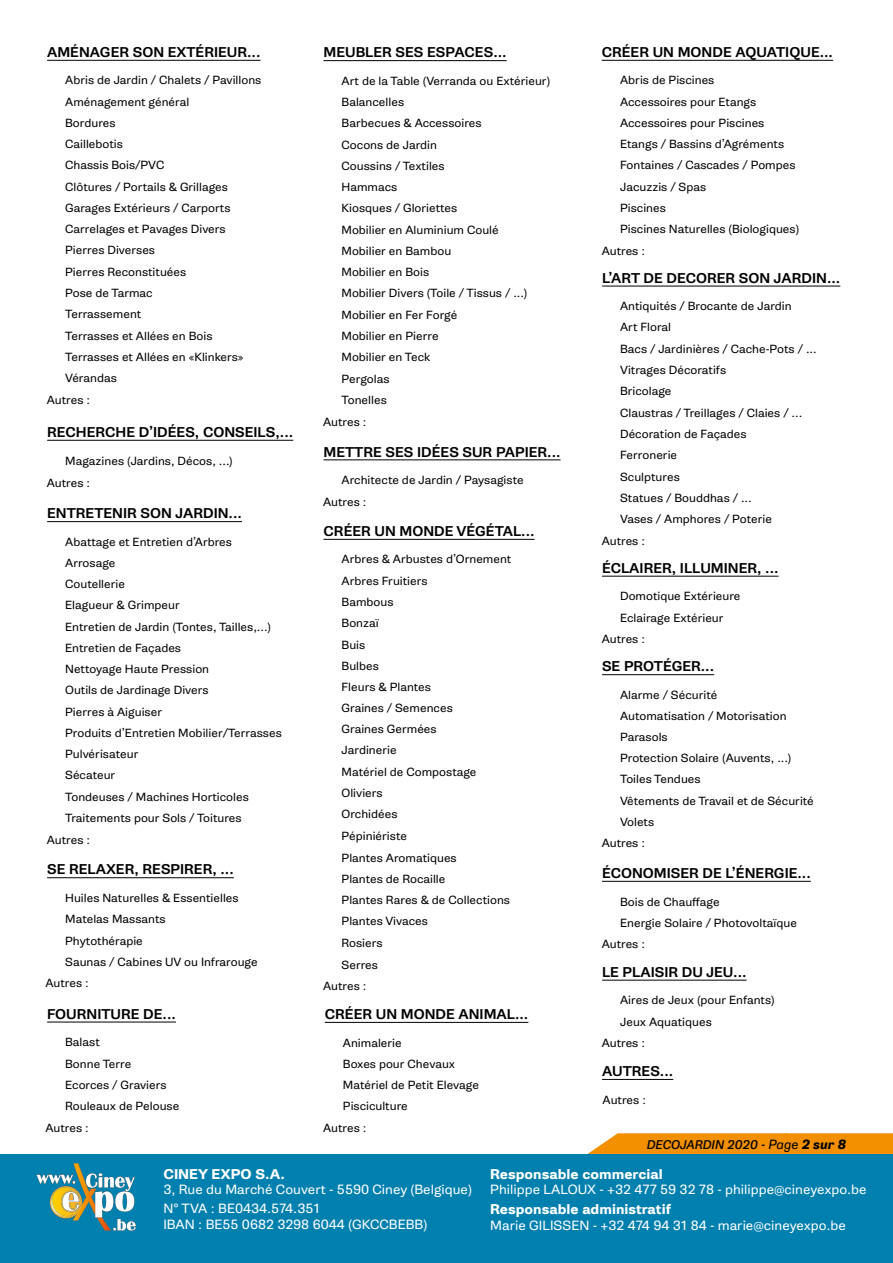
<style>
.page{position:relative;width:893px;height:1263px;background:#fff}
.page>*{position:absolute;margin:0;border:0;box-sizing:border-box;transform-origin:0 0}
.t1{font:500 13.5px "Gira Sans";color:#000}
.t2{font:700 13.5px "Gira Sans";color:#fff}
.t3{font:12.75px/19.5px "Gira Sans";color:#fff}
.t4{font:italic 12px "Gira Sans";color:#000}
.t5{font:11.25px/21.3px "Gira Sans";color:#000}
.s1{font-size:12.75px}
.s2{font-weight:700;font-size:12.75px}
</style>
<div class="page">
<svg style="left:587px;top:1133px;width:306px;height:21px;background:#f39710"></svg>
<div style="left:0;top:1154px;width:893px;height:109px;background:#0080ae"></div>
<svg style="left:36px;top:1163px;width:100px;height:68px"></svg>
<hr style="left:47px;top:60px;width:214px;height:1px;background:#000">
<hr style="left:602px;top:60px;width:231px;height:1px;background:#000">
<hr style="left:324px;top:60px;width:183px;height:1px;background:#000">
<hr style="left:324px;top:459px;width:237px;height:1px;background:#000">
<hr style="left:324px;top:539px;width:211px;height:1px;background:#000">
<hr style="left:602px;top:286px;width:238px;height:1px;background:#000">
<hr style="left:602px;top:576px;width:177px;height:1px;background:#000">
<hr style="left:602px;top:674px;width:112px;height:1px;background:#000">
<hr style="left:602px;top:881px;width:209px;height:1px;background:#000">
<hr style="left:602px;top:980px;width:145px;height:1px;background:#000">
<hr style="left:47px;top:440px;width:246px;height:1px;background:#000">
<hr style="left:47px;top:521px;width:195px;height:1px;background:#000">
<hr style="left:47px;top:877px;width:187px;height:1px;background:#000">
<hr style="left:47px;top:1021px;width:129px;height:1px;background:#000">
<hr style="left:325px;top:1022px;width:203px;height:1px;background:#000">
<hr style="left:602px;top:1079px;width:71px;height:1px;background:#000">
<p class="t1" style="left:47px;top:43px;width:215px">AMÉNAGER SON EXTÉRIEUR...</p>
<p class="t1" style="left:324px;top:44px;width:185px">MEUBLER SES ESPACES...</p>
<p class="t1" style="left:602px;top:43px;width:233px">CRÉER UN MONDE AQUATIQUE...</p>
<p class="t5" style="left:65px;top:70px;width:198px">Abris de Jardin / Chalets / Pavillons</p>
<p class="t5" style="left:65px;top:91px;width:126px">Aménagement général</p>
<p class="t5" style="left:65px;top:112px;width:52px">Bordures</p>
<p class="t5" style="left:65px;top:133px;width:59px">Caillebotis</p>
<p class="t5" style="left:65px;top:155px;width:101px">Chassis Bois/PVC</p>
<p class="t5" style="left:65px;top:176px;width:164px">Clôtures / Portails &amp; Grillages</p>
<p class="t5" style="left:65px;top:197px;width:167px">Garages Extérieurs / Carports</p>
<p class="t5" style="left:65px;top:218px;width:162px">Carrelages et Pavages Divers</p>
<p class="t5" style="left:65px;top:240px;width:91px">Pierres Diverses</p>
<p class="t5" style="left:65px;top:261px;width:123px">Pierres Reconstituées</p>
<p class="t5" style="left:65px;top:282px;width:89px">Pose de Tarmac</p>
<p class="t5" style="left:65px;top:303px;width:78px">Terrassement</p>
<p class="t5" style="left:65px;top:325px;width:149px">Terrasses et Allées en Bois</p>
<p class="t5" style="left:65px;top:346px;width:180px">Terrasses et Allées en «Klinkers»</p>
<p class="t5" style="left:65px;top:367px;width:53px">Vérandas</p>
<p class="t5" style="left:47px;top:389px;width:45px">Autres :</p>
<p class="t1" style="left:47px;top:423px;width:248px">RECHERCHE D’IDÉES, CONSEILS,...</p>
<p class="t5" style="left:47px;top:450px;width:188px;text-indent:18px">Magazines (Jardins, Décos, ...)<br>Autres :</p>
<p class="t1" style="left:47px;top:504px;width:196px">ENTRETENIR SON JARDIN...</p>
<p class="t5" style="left:65px;top:531px;width:168px;line-height:20.9px">Abattage et Entretien d’Arbres<br>Arrosage<br>Coutellerie<br>Elagueur &amp; Grimpeur</p>
<p class="t5" style="left:65px;top:616px;width:218px">Entretien de Jardin (Tontes, Tailles,...)<br>Entretien de Façades<br>Nettoyage Haute Pression<br>Outils de Jardinage Divers<br>Pierres à Aiguiser<br>Produits d’Entretien Mobilier/Terrasses<br>Pulvérisateur<br>Sécateur<br>Tondeuses / Machines Horticoles</p>
<p class="t5" style="left:47px;top:829px;width:45px">Autres :</p>
<p class="t5" style="left:65px;top:807px;width:178px">Traitements pour Sols / Toitures</p>
<p class="t1" style="left:47px;top:861px;width:188px">SE RELAXER, RESPIRER, ...</p>
<p class="t5" style="left:65px;top:887px;width:175px">Huiles Naturelles &amp; Essentielles</p>
<p class="t5" style="left:65px;top:908px;width:102px">Matelas Massants</p>
<p class="t5" style="left:65px;top:930px;width:79px">Phytothérapie</p>
<p class="t5" style="left:65px;top:951px;width:194px">Saunas / Cabines UV ou Infrarouge</p>
<p class="t5" style="left:45px;top:973px;width:45px">Autres :</p>
<p class="t5" style="left:342px;top:70px;width:210px">Art de la Table (Verranda ou Extérieur)<br>Balancelles<br>Barbecues &amp; Accessoires<br>Cocons de Jardin<br>Coussins / Textiles<br>Hammacs<br>Kiosques / Gloriettes<br>Mobilier en Aluminium Coulé<br>Mobilier en Bambou<br>Mobilier en Bois<br>Mobilier Divers (Toile / Tissus / ...)<br>Mobilier en Fer Forgé<br>Mobilier en Pierre<br>Mobilier en Teck</p>
<p class="t5" style="left:342px;top:368px;width:49px">Pergolas<br>Tonelles</p>
<p class="t5" style="left:323px;top:411px;width:45px">Autres :</p>
<p class="t1" style="left:324px;top:443px;width:239px">METTRE SES IDÉES SUR PAPIER...</p>
<p class="t5" style="left:323px;top:469px;width:202px;text-indent:18px">Architecte de Jardin / Paysagiste<br>Autres :</p>
<p class="t1" style="left:324px;top:522px;width:213px">CRÉER UN MONDE VÉGÉTAL...</p>
<p class="t5" style="left:342px;top:549px;width:171px">Arbres &amp; Arbustes d’Ornement<br>Arbres Fruitiers<br>Bambous<br>Bonzaï<br>Buis<br>Bulbes<br>Fleurs &amp; Plantes<br>Graines / Semences<br>Graines Germées<br>Jardinerie<br>Matériel de Compostage<br>Oliviers<br>Orchidées<br>Pépiniériste</p>
<p class="t5" style="left:342px;top:847px;width:170px">Plantes Aromatiques<br>Plantes de Rocaille<br>Plantes Rares &amp; de Collections<br>Plantes Vivaces<br>Rosiers<br>Serres</p>
<p class="t5" style="left:323px;top:975px;width:45px">Autres :</p>
<p class="t1" style="left:47px;top:1005px;width:130px">FOURNITURE DE...</p>
<p class="t1" style="left:325px;top:1005px;width:205px">CRÉER UN MONDE ANIMAL...</p>
<p class="t5" style="left:65px;top:1031px;width:36px">Balast</p>
<p class="t5" style="left:65px;top:1053px;width:68px">Bonne Terre</p>
<p class="t5" style="left:65px;top:1074px;width:103px">Ecorces / Graviers</p>
<p class="t5" style="left:65px;top:1095px;width:116px">Rouleaux de Pelouse</p>
<p class="t5" style="left:45px;top:1117px;width:45px">Autres :</p>
<p class="t5" style="left:343px;top:1032px;width:60px">Animalerie</p>
<p class="t5" style="left:343px;top:1053px;width:114px">Boxes pour Chevaux</p>
<p class="t5" style="left:343px;top:1074px;width:138px">Matériel de Petit Elevage</p>
<p class="t5" style="left:343px;top:1096px;width:66px">Pisciculture</p>
<p class="t5" style="left:323px;top:1117px;width:45px">Autres :</p>
<p class="t5" style="left:620px;top:70px;width:96px">Abris de Piscines</p>
<p class="t5" style="left:620px;top:91px;width:138px">Accessoires pour Etangs</p>
<p class="t5" style="left:620px;top:112px;width:146px">Accessoires pour Piscines</p>
<p class="t5" style="left:620px;top:133px;width:166px">Etangs / Bassins d’Agréments</p>
<p class="t5" style="left:620px;top:155px;width:177px">Fontaines / Cascades / Pompes</p>
<p class="t5" style="left:620px;top:176px;width:88px">Jacuzzis / Spas</p>
<p class="t5" style="left:620px;top:197px;width:47px">Piscines</p>
<p class="t5" style="left:620px;top:218px;width:181px">Piscines Naturelles (Biologiques)</p>
<p class="t5" style="left:602px;top:241px;width:45px">Autres :</p>
<p class="t1" style="left:602px;top:269px;width:240px">L’ART DE DECORER SON JARDIN...</p>
<p class="t5" style="left:620px;top:295px;width:173px">Antiquités / Brocante de Jardin</p>
<p class="t5" style="left:620px;top:317px;width:52px">Art Floral</p>
<p class="t5" style="left:620px;top:338px;width:198px">Bacs / Jardinières / Cache-Pots / ...</p>
<p class="t5" style="left:620px;top:359px;width:108px">Vitrages Décoratifs</p>
<p class="t5" style="left:620px;top:380px;width:53px">Bricolage</p>
<p class="t5" style="left:620px;top:402px;width:184px">Claustras / Treillages / Claies / ...</p>
<p class="t5" style="left:620px;top:423px;width:128px">Décoration de Façades</p>
<p class="t5" style="left:620px;top:444px;width:59px">Ferronerie</p>
<p class="t5" style="left:620px;top:466px;width:61px">Sculptures</p>
<p class="t5" style="left:620px;top:487px;width:133px">Statues / Bouddhas / ...</p>
<p class="t5" style="left:620px;top:508px;width:153px">Vases / Amphores / Poterie</p>
<p class="t5" style="left:602px;top:530px;width:45px">Autres :</p>
<p class="t1" style="left:602px;top:559px;width:178px">ÉCLAIRER, ILLUMINER, ...</p>
<p class="t5" style="left:620px;top:586px;width:122px">Domotique Extérieure</p>
<p class="t5" style="left:620px;top:607px;width:105px">Eclairage Extérieur</p>
<p class="t5" style="left:602px;top:628px;width:45px">Autres :</p>
<p class="t1" style="left:602px;top:658px;width:114px">SE PROTÉGER...</p>
<p class="t5" style="left:620px;top:684px;width:99px">Alarme / Sécurité</p>
<p class="t5" style="left:620px;top:705px;width:168px">Automatisation / Motorisation</p>
<p class="t5" style="left:620px;top:727px;width:49px">Parasols</p>
<p class="t5" style="left:620px;top:747px;width:173px">Protection Solaire (Auvents, ...)</p>
<p class="t5" style="left:620px;top:768px;width:82px">Toiles Tendues</p>
<p class="t5" style="left:620px;top:790px;width:195px">Vêtements de Travail et de Sécurité</p>
<p class="t5" style="left:620px;top:811px;width:36px">Volets</p>
<p class="t5" style="left:602px;top:833px;width:45px">Autres :</p>
<p class="t1" style="left:602px;top:864px;width:210px">ÉCONOMISER DE L’ÉNERGIE...</p>
<p class="t5" style="left:620px;top:891px;width:101px">Bois de Chauffage</p>
<p class="t5" style="left:620px;top:912px;width:178px">Energie Solaire / Photovoltaïque</p>
<p class="t5" style="left:602px;top:934px;width:45px">Autres :</p>
<p class="t1" style="left:602px;top:963px;width:146px">LE PLAISIR DU JEU...</p>
<p class="t5" style="left:620px;top:989px;width:156px">Aires de Jeux (pour Enfants)</p>
<p class="t5" style="left:620px;top:1011px;width:93px">Jeux Aquatiques</p>
<p class="t5" style="left:602px;top:1032px;width:45px">Autres :</p>
<p class="t1" style="left:602px;top:1062px;width:73px">AUTRES...</p>
<p class="t5" style="left:603px;top:1089px;width:45px">Autres :</p>
<p class="t4" style="left:647px;top:1137px;width:201px">DECOJARDIN 2020 <span class="s1">-</span> <span class="s1">Page</span> <span class="s2">2 sur 8</span></p>
<p class="t2" style="left:163px;top:1165px;width:123px">CINEY EXPO S.A.</p>
<p class="t3" style="left:163px;top:1179px;width:310px">3, Rue du Marché Couvert - 5590 Ciney (Belgique)<br>N° TVA : BE0434.574.351</p>
<p class="t3" style="left:163px;top:1214px;width:266px">IBAN : BE55 0682 3298 6044 (GKCCBEBB)</p>
<p class="t2" style="left:490px;top:1165px;width:174px">Responsable commercial</p>
<p class="t3" style="left:490px;top:1179px;width:378px">Philippe LALOUX - +32 477 59 32 78 - philippe@cineyexpo.be</p>
<p class="t2" style="left:490px;top:1200px;width:182px">Responsable administratif</p>
<p class="t3" style="left:490px;top:1215px;width:357px">Marie GILISSEN - +32 474 94 31 84 - marie@cineyexpo.be</p>
</div>
